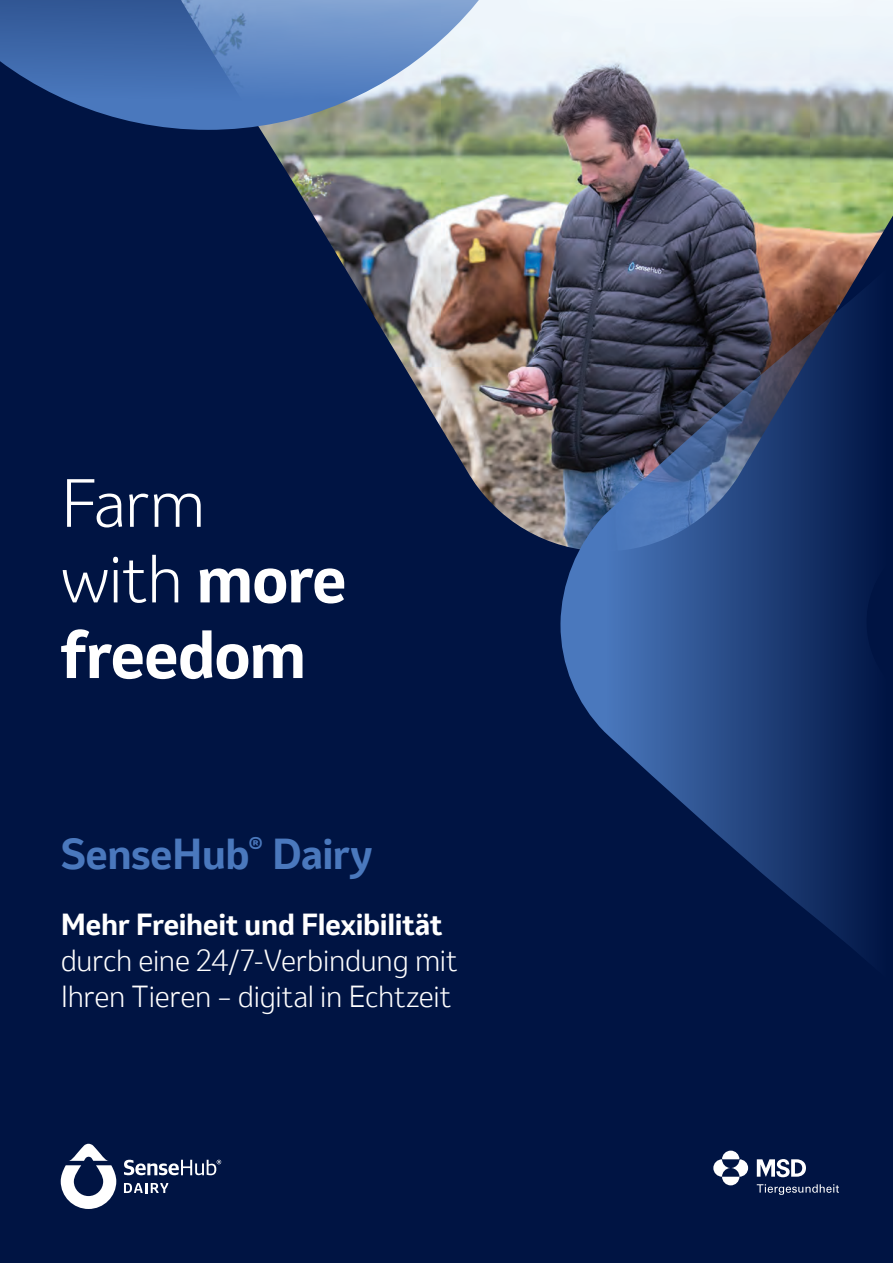
<style>
.page{position:relative;width:893px;height:1263px;background:#001443}
.page>*{position:absolute;margin:0;border:0;box-sizing:border-box;transform-origin:0 0}
.t1{font:700 63px/75.6px "Invention";letter-spacing:-.015em;color:#fff}
.t2{font:700 40.5px "Invention";letter-spacing:-.01em;color:#4a78bd}
.t3{font:300 28.5px/36px "Invention";letter-spacing:-.01em;color:#fff}
.t4{font:700 28.5px "Invention";letter-spacing:-.01em;color:#fff}
.s1{font-weight:300}
</style>
<div class="page">
<img style="left:260px;top:0;width:633px;height:545px">
<svg style="left:0;top:0;width:556px;height:130px;background:#6d8bb5"></svg>
<svg style="left:560px;top:151px;width:333px;height:806px"></svg>
<svg style="left:713px;top:1150px;width:35px;height:35px"></svg>
<svg style="left:757px;top:1159px;width:49px;height:18px"></svg>
<svg style="left:757px;top:1184px;width:82px;height:11px"></svg>
<svg style="left:61px;top:1144px;width:55px;height:65px"></svg>
<svg style="left:124px;top:1183px;width:44px;height:10px"></svg>
<svg style="left:124px;top:1159px;width:97px;height:16px"></svg>
<h1 class="t1" style="left:61px;top:466px;width:287px"><span class="s1">Farm<br>with</span> more freedom</h1>
<h2 class="t2" style="left:61px;top:824px;width:313px">SenseHub<sup>®</sup> Dairy</h2>
<p class="t4" style="left:61px;top:904px;width:383px">Mehr Freiheit und Flexibilität</p>
<p class="t3" style="left:61px;top:942px;width:399px">durch eine 24/7-Verbindung mit<br>Ihren Tieren – digital in Echtzeit</p>
</div>
